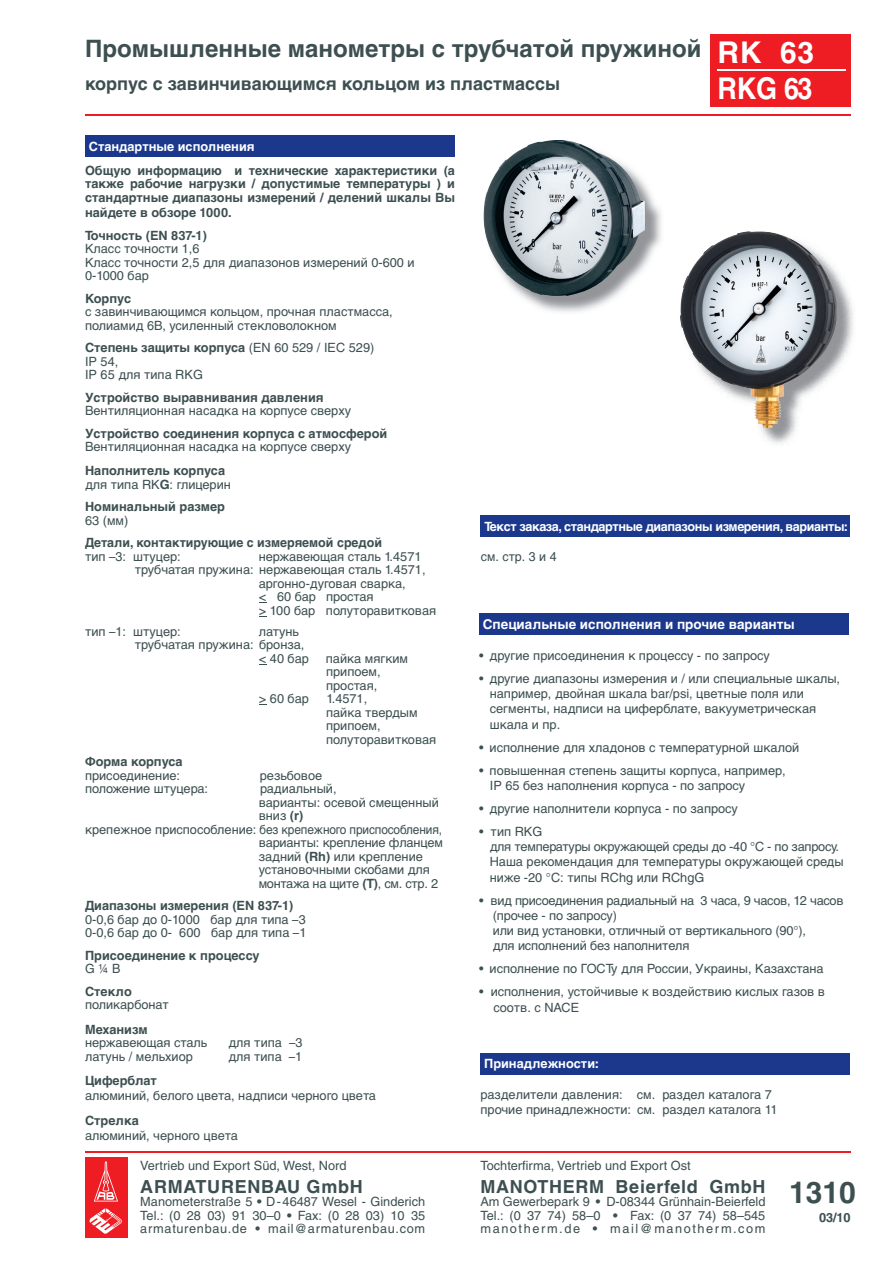
<style>
.page{position:relative;width:893px;height:1263px;background:#fff}
.page>*{position:absolute;margin:0;border:0;box-sizing:border-box;transform-origin:0 0}
.t1{font:700 30px/36px "Helvetica";letter-spacing:-.01em;color:#fff}
.t2{font:700 30px "Helvetica";color:#3d4f51}
.t3{font:700 24px "Helvetica Cyr";color:#3d4f51}
.t4{font:700 18px "Helvetica Cyr";color:#3d4f51}
.t5{font:700 18px "Helvetica";letter-spacing:.04em;color:#3d4f51}
.t6{font:700 13.5px "Helvetica Cyr";color:#fff}
.t7{font:12.75px/13.5px "Helvetica Cyr Upright";color:#3d4f51}
.t8{font:700 12.75px/13.5px "Helvetica Cyr";color:#3d4f51;text-align:justify}
.t9{font:12.75px/13.5px "Helvetica";color:#3d4f51;text-align:justify}
.t10{font:700 12.75px "Helvetica Cyr";letter-spacing:-.03em;color:#fff}
.t11{font:700 12.75px "Helvetica Cyr";color:#fff}
.t12{font:12.75px "Helvetica Cyr Upright";letter-spacing:-.02em;color:#3d4f51}
.t13{font:700 12.75px "Helvetica";color:#3d4f51}
.s1{font-family:"Helvetica Cyr Upright";font-weight:400}
.s2{font-family:"Helvetica"}
.s3{font-family:"Helvetica";font-weight:700}
.s4{font-family:"Helvetica Cyr Upright"}
.s5{font-family:"Helvetica Cyr";font-weight:700}
.s6{font-weight:700}
.s7{font-size:6px;color:#fff}
</style>
<div class="page">
<div style="left:85px;top:135px;width:370px;height:21px;background:#1b388c"></div>
<hr style="left:85px;top:1152px;width:765px;height:1px;background:#ee1d23">
<hr style="left:85px;top:114px;width:765px;height:2px;background:#ee1d23">
<div style="left:710px;top:34px;width:140px;height:72px;background:#ee1d23"></div>
<div style="left:85px;top:1201px;width:43px;height:36px;background:#ee1d23"></div>
<svg style="left:89px;top:1208px;width:33px;height:26px"></svg>
<div style="left:85px;top:1157px;width:43px;height:47px;background:#ee1d23"></div>
<svg style="left:94px;top:1161px;width:24px;height:40px"></svg>
<div style="left:479px;top:613px;width:370px;height:21px;background:#1b388c"></div>
<hr style="left:717px;top:69px;width:129px;height:2px;background:#fff">
<div style="left:480px;top:515px;width:370px;height:22px;background:#1b388c"></div>
<div style="left:480px;top:1053px;width:370px;height:22px;background:#1b388c"></div>
<img style="left:760px;top:272px;width:94px;height:172px">
<img style="left:680px;top:231px;width:156px;height:197px">
<img style="left:521px;top:185px;width:140px;height:127px">
<img style="left:483px;top:140px;width:162px;height:156px">
<h2 class="t3" style="left:85px;top:35px;width:618px">Промышленные манометры с трубчатой пружиной</h2>
<h3 class="t4" style="left:85px;top:74px;width:477px">корпус с завинчивающимся кольцом из пластмассы</h3>
<h1 class="t1" style="left:718px;top:34px;width:98px">RK 63<br>RKG 63</h1>
<p class="t11" style="left:89px;top:139px;width:167px">Стандартные исполнения</p>
<p class="t8" style="left:85px;top:163px;width:371px">Общую информацию и технические характеристики (а также рабочие нагрузки / допустимые температуры ) и стандартные диапазоны измерений / делений шкалы Вы</p>
<p class="t8" style="left:85px;top:201px;width:148px;line-height:22.5px">найдете в обзоре 1000.<br>Точность (EN 837-1)</p>
<p class="t7" style="left:85px;top:242px;width:331px">Класс точности 1,6<br>Класс точности 2,5 для диапазонов измерений 0-600 и<br>0-1000 бар</p>
<p class="t8" style="left:85px;top:291px;width:48px">Корпус</p>
<p class="t7" style="left:85px;top:305px;width:309px">с завинчивающимся кольцом, прочная пластмасса, полиамид 6B, усиленный стекловолокном</p>
<p class="t8" style="left:85px;top:341px;width:291px">Степень защиты корпуса <span class="s1">(EN 60 529 / IEC 529)</span></p>
<p class="t7" style="left:85px;top:354px;width:119px">IP 54,<br>IP 65 для типа <span class="s2">RKG</span></p>
<p class="t8" style="left:85px;top:390px;width:240px">Устройство выравнивания давления</p>
<p class="t7" style="left:85px;top:404px;width:268px">Вентиляционная насадка на корпусе сверху</p>
<p class="t8" style="left:85px;top:426px;width:304px">Устройство соединения корпуса с атмосферой</p>
<p class="t7" style="left:85px;top:440px;width:268px">Вентиляционная насадка на корпусе сверху</p>
<p class="t8" style="left:85px;top:464px;width:142px">Наполнитель корпуса</p>
<p class="t7" style="left:85px;top:478px;width:147px">для типа <span class="s2">RK</span><span class="s3">G</span><span class="s2">:</span> глицерин</p>
<p class="t8" style="left:85px;top:500px;width:141px">Номинальный размер</p>
<p class="t9" style="left:85px;top:514px;width:45px">63 (<span class="s4">мм</span>)</p>
<p class="t8" style="left:85px;top:536px;width:298px">Детали, контактирующие с измеряемой средой</p>
<p class="t7" style="left:85px;top:550px;width:97px">тип –3: штуцер:</p>
<p class="t7" style="left:259px;top:550px;width:164px">нержавеющая сталь 1.4571</p>
<p class="t7" style="left:135px;top:563px;width:292px">трубчатая пружина: нержавеющая сталь 1.4571,</p>
<p class="t7" style="left:259px;top:577px;width:149px">аргонно-дуговая сварка,</p>
<p class="t7" style="left:259px;top:590px;width:116px">&lt; 60 бар простая</p>
<p class="t7" style="left:259px;top:604px;width:179px">&gt; 100 бар полуторавитковая</p>
<p class="t7" style="left:85px;top:625px;width:97px">тип –1: штуцер:</p>
<p class="t7" style="left:259px;top:625px;width:42px">латунь</p>
<p class="t7" style="left:135px;top:638px;width:171px">трубчатая пружина: бронза,</p>
<p class="t7" style="left:259px;top:652px;width:52px">&lt; 40 бар</p>
<p class="t7" style="left:326px;top:652px;width:84px">пайка мягким припоем, простая,</p>
<p class="t7" style="left:259px;top:692px;width:52px">&gt; 60 бар</p>
<p class="t7" style="left:326px;top:692px;width:112px">1.4571,<br>пайка твердым припоем, полуторавитковая</p>
<p class="t8" style="left:85px;top:755px;width:99px">Форма корпуса</p>
<p class="t7" style="left:85px;top:769px;width:97px">присоединение:</p>
<p class="t7" style="left:260px;top:769px;width:64px">резьбовое</p>
<p class="t7" style="left:85px;top:782px;width:125px">положение штуцера:</p>
<p class="t7" style="left:260px;top:782px;width:78px">радиальный,</p>
<p class="t7" style="left:259px;top:796px;width:182px">варианты: осевой смещенный</p>
<p class="t7" style="left:259px;top:809px;width:46px">вниз <span class="s5">(r)</span></p>
<p class="t7" style="left:85px;top:823px;width:359px">крепежное приспособление: без крепежного приспособления,</p>
<p class="t7" style="left:259px;top:836px;width:186px">варианты: крепление фланцем</p>
<p class="t7" style="left:259px;top:850px;width:166px">задний <span class="s5">(Rh)</span> или крепление</p>
<p class="t7" style="left:259px;top:863px;width:173px">установочными скобами для</p>
<p class="t12" style="left:259px;top:876px;width:181px">монтажа на щите <span class="s5">(T)</span>, см. стр. 2</p>
<p class="t8" style="left:85px;top:899px;width:210px">Диапазоны измерения (EN 837-1)</p>
<p class="t7" style="left:85px;top:913px;width:223px">0-0,6 бар до 0-1000 бар для типа –3<br>0-0,6 бар до 0- 600 бар для типа –1</p>
<p class="t8" style="left:85px;top:949px;width:176px">Присоединение к процессу</p>
<p class="t9" style="left:85px;top:962px;width:37px">G ¼ B</p>
<p class="t8" style="left:85px;top:985px;width:48px">Стекло</p>
<p class="t7" style="left:85px;top:998px;width:85px">поликарбонат</p>
<p class="t8" style="left:85px;top:1022px;width:64px">Механизм</p>
<p class="t7" style="left:85px;top:1036px;width:124px">нержавеющая сталь</p>
<p class="t7" style="left:229px;top:1036px;width:75px">для типа –3</p>
<p class="t7" style="left:85px;top:1050px;width:109px">латунь / мельхиор</p>
<p class="t7" style="left:228px;top:1050px;width:75px">для типа –1</p>
<p class="t8" style="left:85px;top:1074px;width:73px">Циферблат</p>
<p class="t7" style="left:85px;top:1089px;width:292px">алюминий, белого цвета, надписи черного цвета</p>
<p class="t8" style="left:85px;top:1113px;width:55px">Стрелка</p>
<p class="t7" style="left:85px;top:1129px;width:154px">алюминий, черного цвета</p>
<p class="t9" style="left:140px;top:1158px;width:208px">Vertrieb und Export Süd, West, Nord</p>
<h3 class="t5" style="left:140px;top:1175px;width:224px">ARMATURENBAU GmbH</h3>
<p class="t9" style="left:140px;top:1195px;width:286px">Manometerstraße 5 <span class="s6">•</span> D-46487 Wesel - Ginderich Tel.: (0 28 03) 91 30–0 <span class="s6">•</span> Fax: (0 28 03) 10 35 armaturenbau.de <span class="s6">•</span> mail@armaturenbau.com</p>
<p class="t10" style="left:484px;top:519px;width:365px">Текст заказа, стандартные диапазоны измерения, варианты:</p>
<p class="t7" style="left:481px;top:550px;width:77px">см. стр. 3 и 4</p>
<p class="t6" style="left:483px;top:616px;width:313px">Специальные исполнения и прочие варианты</p>
<p class="t7" style="left:479px;top:648px;width:292px"><span class="s2">•</span> другие присоединения к процессу - по запросу</p>
<p class="t7" style="left:490px;top:670px;width:352px;line-height:15.5px;text-indent:-11px"><span class="s2">•</span> другие диапазоны измерения и / или специальные шкалы, например, двойная шкала bar/psi, цветные поля или сегменты, надписи на циферблате, вакууметрическая шкала и пр.</p>
<p class="t7" style="left:479px;top:740px;width:322px"><span class="s2">•</span> исполнение для хладонов с температурной шкалой</p>
<p class="t7" style="left:490px;top:762px;width:298px;line-height:15.5px;text-indent:-11px"><span class="s2">•</span> повышенная степень защиты корпуса, например,<br>IP 65 без наполнения корпуса - по запросу</p>
<p class="t7" style="left:479px;top:802px;width:260px"><span class="s2">•</span> другие наполнители корпуса - по запросу</p>
<p class="t9" style="left:479px;top:824px;width:65px">• <span class="s4">тип</span> RKG</p>
<p class="t7" style="left:490px;top:839px;width:355px;line-height:15.3px">для температуры окружающей среды до -40 °C - по запросу.<br>Наша рекомендация для температуры окружающей среды ниже -20 °C: типы RChg или RChgG</p>
<p class="t7" style="left:493px;top:892px;width:352px;line-height:15.3px;text-indent:-14px"><span class="s2">•</span> вид присоединения радиальный на 3 часа, 9 часов, 12 часов (прочее - по запросу)<br>или вид установки, отличный от вертикального (90°),<br>для исполнений без наполнителя</p>
<p class="t7" style="left:479px;top:962px;width:346px"><span class="s2">•</span> исполнение по ГОСТу для России, Украины, Казахстана</p>
<p class="t7" style="left:493px;top:984px;width:333px;line-height:15.5px;text-indent:-14px"><span class="s2">•</span> исполнения, устойчивые к воздействию кислых газов в соотв. с NACE</p>
<p class="t11" style="left:484px;top:1056px;width:116px">Принадлежности:</p>
<p class="t7" style="left:480px;top:1087px;width:299px;line-height:15.3px">разделители давления: см. раздел каталога 7 прочие принадлежности: см. раздел каталога 11</p>
<p class="t9" style="left:480px;top:1158px;width:212px">Tochterfirma, Vertrieb und Export Ost</p>
<h3 class="t5" style="left:480px;top:1175px;width:286px">MANOTHERM Beierfeld GmbH</h3>
<p class="t9" style="left:480px;top:1195px;width:286px">Am Gewerbepark 9 <span class="s6">•</span> D-08344 Grünhain-Beierfeld Tel.: (0 37 74) 58–0 <span class="s6">•</span> Fax: (0 37 74) 58–545 manotherm.de <span class="s6">•</span> mail@manotherm.com</p>
<h1 class="t2" style="left:789px;top:1174px;width:68px">1310</h1>
<p class="t13" style="left:813px;top:1209px;width:39px"><span class="s7">00</span>03/10</p>
</div>
